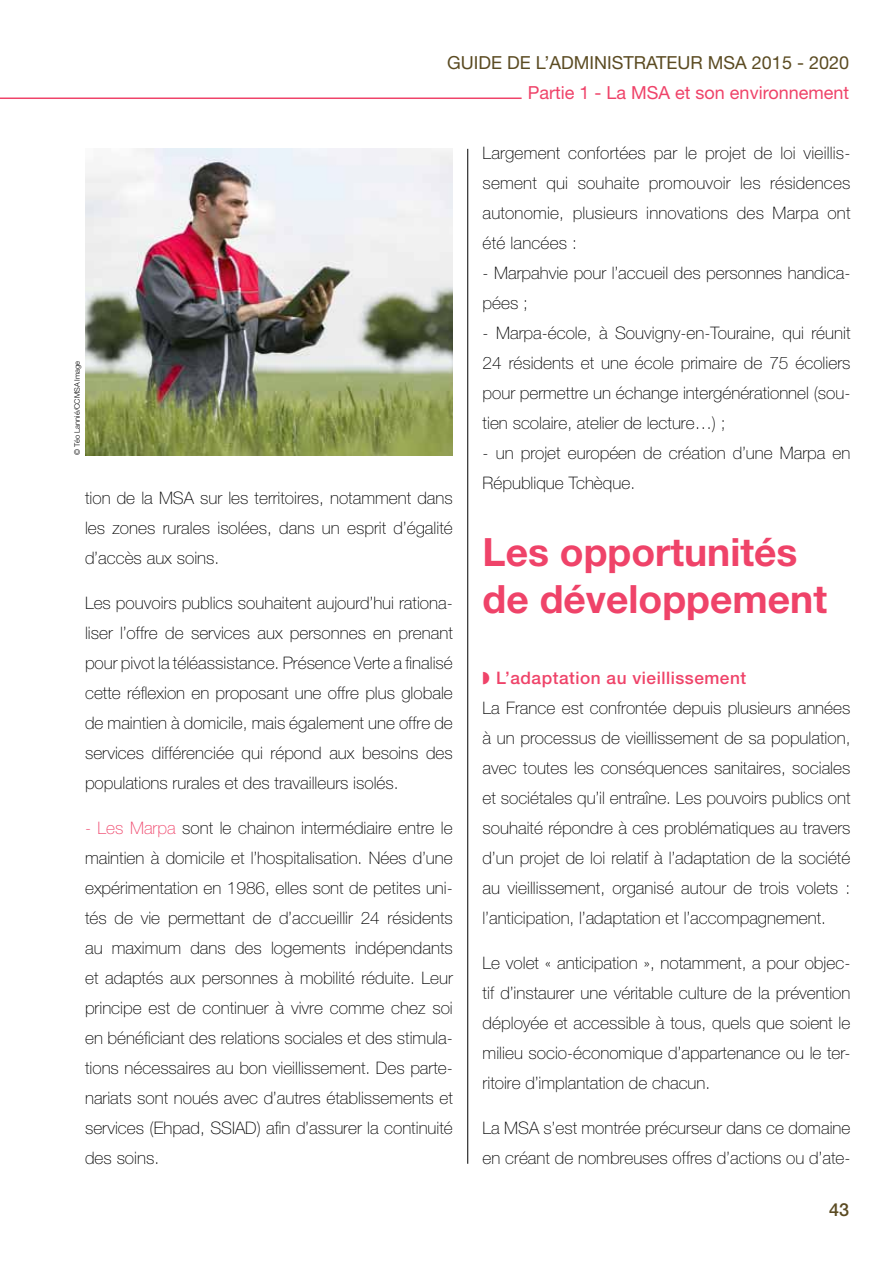
<style>
.page{position:relative;width:893px;height:1263px;background:#fff}
.page>*{position:absolute;margin:0;border:0;box-sizing:border-box;transform-origin:0 0}
.t1{font:700 39px/46.8px "Helvetica Neue";color:#ef4369}
.t2{font:18px "Helvetica Neue LT Std";color:#5b4b22}
.t3{font:18px "Helvetica Neue LT Std";color:#ef4369}
.t4{font:500 18px "Helvetica Neue LT Std";color:#5b4b22}
.t5{font:100 17.25px/30px "Helvetica Neue";color:#000;text-align:justify}
.t6{font:500 17.25px "Helvetica Neue";letter-spacing:.03em;color:#ef4369}
.t7{font:300 7.5px "Helvetica Neue";color:#000}
.s1{color:#ef4369}
</style>
<div class="page">
<hr style="left:0;top:98px;width:522px;height:1px;background:#ef4369">
<img style="left:86px;top:149px;width:367px;height:306px">
<hr style="left:467px;top:149px;width:1px;height:1015px;background:#000">
<p class="t2" style="left:447px;top:52px;width:275px">Guide de l’administrateur MSA</p>
<p class="t2" style="left:752px;top:52px;width:99px">2015 - 2020</p>
<p class="t3" style="left:528px;top:82px;width:117px">Partie 1 - La MSA</p>
<p class="t3" style="left:675px;top:82px;width:175px">et son environnement</p>
<p class="t7" style="left:72px;top:455px;width:96px;rotate:-90deg">© Téo Lannié/CCMSA Image</p>
<p class="t5" style="left:85px;top:483px;width:369px">tion de la MSA sur les territoires, notamment dans les zones rurales isolées, dans un esprit d’égalité d’accès aux soins.</p>
<p class="t5" style="left:85px;top:588px;width:369px">Les pouvoirs publics souhaitent aujourd’hui rationa&shy;liser l’offre de services aux personnes en prenant pour pivot la téléassistance. Présence Verte a finalisé cette réflexion en proposant une offre plus globale de maintien à domicile, mais également une offre de services différenciée qui répond aux besoins des populations rurales et des travailleurs isolés.</p>
<p class="t5" style="left:85px;top:813px;width:370px"><span class="s1">- Les Marpa</span> sont le chainon intermédiaire entre le maintien à domicile et l’hospitalisation. Nées d’une expérimentation en 1986, elles sont de petites uni&shy;tés de vie permettant de d’accueillir 24 résidents au maximum dans des logements indépendants et adaptés aux personnes à mobilité réduite. Leur principe est de continuer à vivre comme chez soi en bénéficiant des relations sociales et des stimula&shy;tions nécessaires au bon vieillissement. Des parte&shy;nariats sont noués avec d’autres établissements et services (Ehpad, SSIAD) afin d’assurer la continuité des soins.</p>
<p class="t5" style="left:483px;top:138px;width:369px">Largement confortées par le projet de loi vieillis&shy;sement qui souhaite promouvoir les résidences autonomie, plusieurs innovations des Marpa ont été lancées :</p>
<p class="t5" style="left:483px;top:258px;width:369px">- Marpahvie pour l’accueil des personnes handica&shy;pées ;</p>
<p class="t5" style="left:483px;top:318px;width:369px">- Marpa-école, à Souvigny-en-Touraine, qui réunit 24 résidents et une école primaire de 75 écoliers pour permettre un échange intergénérationnel (sou&shy;tien scolaire, atelier de lecture…) ;</p>
<p class="t5" style="left:483px;top:438px;width:369px">- un projet européen de création d’une Marpa en<br>République Tchèque.</p>
<h1 class="t1" style="left:483px;top:528px;width:346px">Les opportunités de développement</h1>
<p class="t6" style="left:496px;top:668px;width:252px">L’adaptation au vieillissement</p>
<p class="t5" style="left:483px;top:693px;width:369px">La France est confrontée depuis plusieurs années à un processus de vieillissement de sa population, avec toutes les conséquences sanitaires, sociales et sociétales qu’il entraîne. Les pouvoirs publics ont souhaité répondre à ces problématiques au travers d’un projet de loi relatif à l’adaptation de la société au vieillissement, organisé autour de trois volets : l’anticipation, l’adaptation et l’accompagnement.</p>
<p class="t5" style="left:483px;top:948px;width:369px">Le volet « anticipation », notamment, a pour objec&shy;tif d’instaurer une véritable culture de la prévention déployée et accessible à tous, quels que soient le milieu socio-économique d’appartenance ou le ter&shy;ritoire d’implantation de chacun.</p>
<p class="t5" style="left:483px;top:1113px;width:369px">La MSA s’est montrée précurseur dans ce domaine en créant de nombreuses offres d’actions ou d’ate-</p>
<p class="t4" style="left:829px;top:1199px;width:22px">43</p>
</div>
